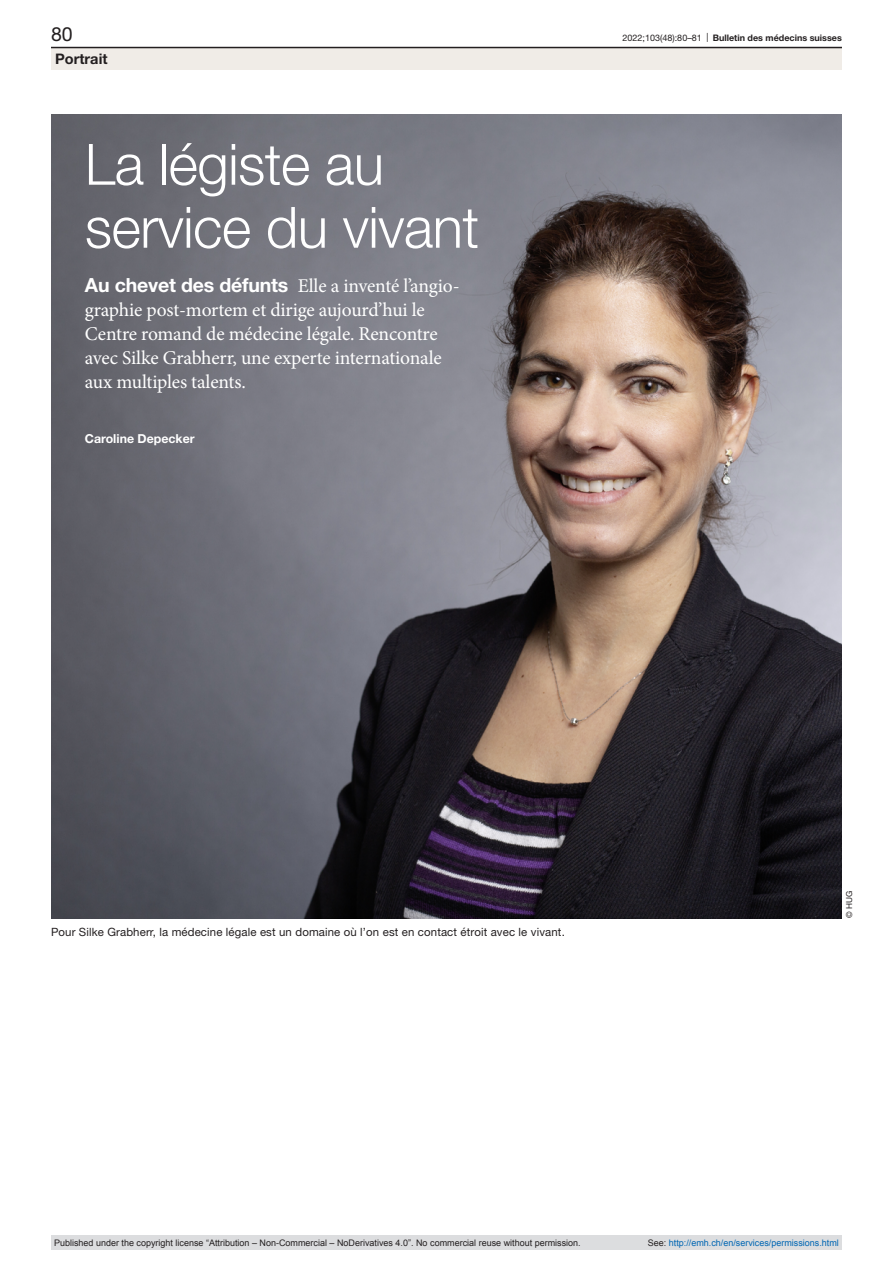
<style>
.page{position:relative;width:893px;height:1263px;background:#fff}
.page>*{position:absolute;margin:0;border:0;box-sizing:border-box;transform-origin:0 0}
.article-title-L38{font:300 57px/63px "Helvetica Neue LT Pro";letter-spacing:-.01em;color:#fff}
.lead{font:19.5px/24px "Minion Pro";letter-spacing:-.01em;color:#fff}
.t1{font:19.5px "Helvetica Neue LT Pro";color:#231f20}
.t2{font:700 14.55px "Helvetica Neue LT Pro";color:#231f20}
.authors{font:700 12.3px "Helvetica Neue LT Pro";color:#fff}
.figure-caption{font:11.4px "Helvetica Neue LT Pro";letter-spacing:.01em;color:#231f20}
.t3{font:9px "Arial";color:#231f20}
.t4{font:9px "Arial";color:#0066b3}
.t5{font:700 9px "Helvetica Neue LT Pro";color:#231f20}
.credits{font:8.25px "Helvetica Neue LT Pro";color:#231f20}
.s1{font-weight:400}
.s2{font-family:"Helvetica Neue LT Pro";font-weight:700}
.s3{color:#231f20}
</style>
<div class="page">
<img style="left:51px;top:115px;width:791px;height:803px">
<div style="left:51px;top:48px;width:791px;height:22px;background:#f0ece7"></div>
<hr style="left:51px;top:47px;width:791px;height:1px;background:#231f20">
<div style="left:51px;top:1235px;width:791px;height:15px;background:#dcdddf"></div>
<p class="t1" style="left:51px;top:22px;width:23px">80</p>
<p class="t5" style="left:623px;top:32px;width:221px"><span class="s1">2022;103(48):80–81 |</span> Bulletin des médecins suisses</p>
<p class="t2" style="left:55px;top:49px;width:54px">Portrait</p>
<p class="article-title-L38" style="left:85px;top:132px;width:396px">La légiste au service du vivant</p>
<p class="lead" style="left:85px;top:274px;width:376px"><span class="s2">Au chevet des défunts</span> Elle a inventé l’angio&shy;graphie post-mortem et dirige aujourd’hui le Centre romand de médecine légale. Rencontre avec Silke Grabherr, une experte internationale aux multiples talents.</p>
<p class="authors" style="left:85px;top:431px;width:111px">Caroline Depecker</p>
<p class="figure-caption" style="left:51px;top:925px;width:515px">Pour Silke Grabherr, la médecine légale est un domaine où l’on est en contact étroit avec le vivant.</p>
<p class="credits" style="left:844px;top:918px;width:29px;rotate:-90deg">© HUG</p>
<p class="t3" style="left:54px;top:1237px;width:528px">Published under the copyright license “Attribution – Non-Commercial – NoDerivatives 4.0”. No commercial reuse without permission.</p>
<p class="t4" style="left:648px;top:1237px;width:193px"><span class="s3">See:</span> http://emh.ch/en/services/permissions.html</p>
</div>
